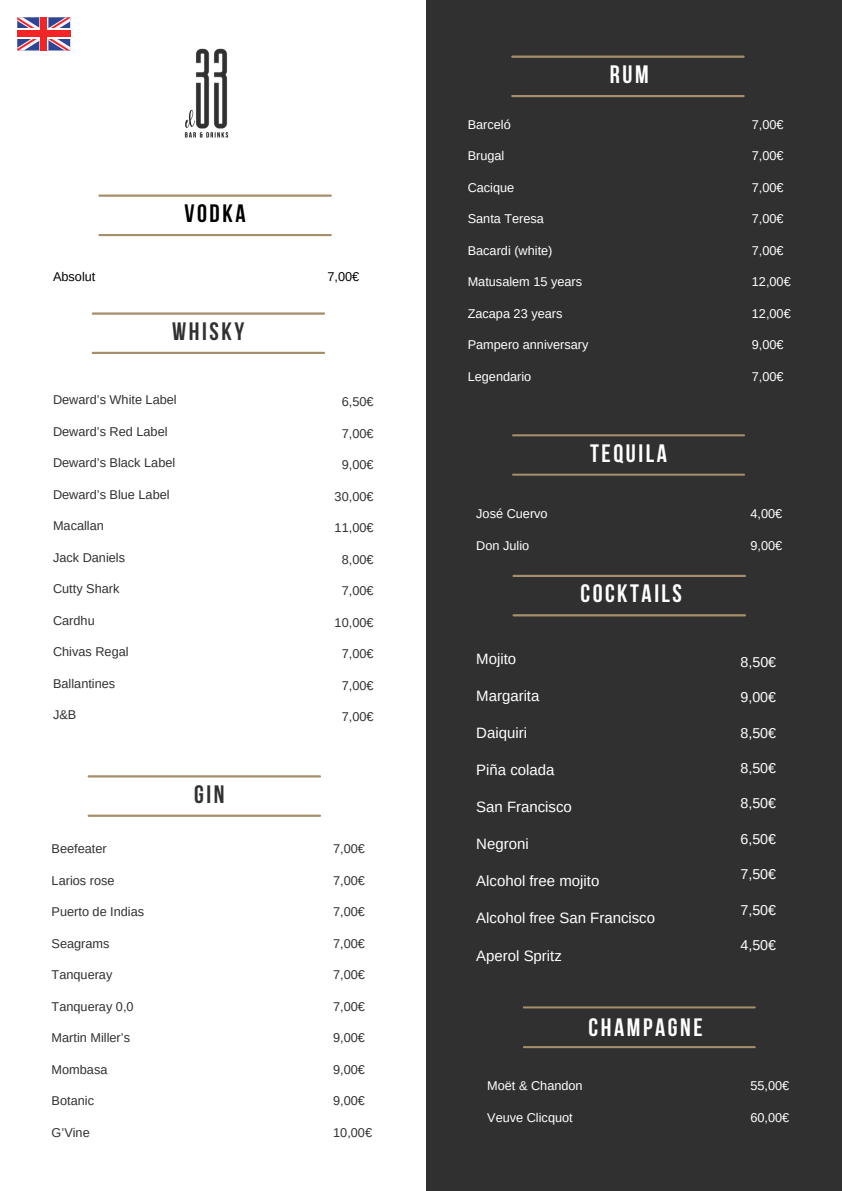
<style>
.page{position:relative;width:842px;height:1191px;background:#fff}
.page>*{position:absolute;margin:0;border:0;box-sizing:border-box;transform-origin:0 0}
.t1{font:700 25.1px "Bebas Neue";letter-spacing:.1em;color:#fff}
.t2{font:700 25.1px "Bebas Neue";letter-spacing:.1em;color:#313131}
.t3{font:700 25.1px "Bebas Neue";letter-spacing:.1em;color:#000}
.t4{font:15px "Arimo";color:#fff}
.t5{font:14.3px "Arimo";color:#fff}
.t6{font:12.7px "Arimo";color:#313131}
.t7{font:12.7px "Arimo";color:#fff}
.t8{font:12.7px "Arimo";color:#000}
</style>
<div class="page">
<div style="left:427px;top:0;width:415px;height:1190px;background:#303030"></div>
<img style="left:184px;top:48px;width:45px;height:90px">
<svg style="left:17px;top:17px;width:53px;height:33px"></svg>
<div style="left:41px;top:17px;width:6px;height:33px;background:#f42525"></div>
<hr style="left:523px;top:1006px;width:233px;height:2px;background:#a68f6b">
<hr style="left:523px;top:1045px;width:233px;height:2px;background:#a68f6b">
<hr style="left:511px;top:55px;width:234px;height:3px;background:#a68f6b">
<hr style="left:511px;top:95px;width:234px;height:2px;background:#a68f6b">
<hr style="left:88px;top:775px;width:233px;height:2px;background:#a68f6b">
<hr style="left:88px;top:814px;width:233px;height:2px;background:#a68f6b">
<hr style="left:92px;top:312px;width:233px;height:3px;background:#a68f6b">
<hr style="left:92px;top:352px;width:233px;height:2px;background:#a68f6b">
<hr style="left:512px;top:434px;width:233px;height:2px;background:#a68f6b">
<hr style="left:512px;top:473px;width:233px;height:2px;background:#a68f6b">
<hr style="left:512px;top:574px;width:234px;height:3px;background:#a68f6b">
<hr style="left:512px;top:614px;width:234px;height:2px;background:#a68f6b">
<hr style="left:98px;top:194px;width:234px;height:3px;background:#a68f6b">
<hr style="left:98px;top:234px;width:234px;height:2px;background:#a68f6b">
<h1 class="t3" style="left:184px;top:203px;width:63px">VODKA</h1>
<p class="t8" style="left:53px;top:269px;width:44px">Absolut</p>
<p class="t8" style="left:328px;top:269px;width:33px">7,00€</p>
<p class="t2" style="left:172px;top:321px;width:74px">WHISKY</p>
<p class="t6" style="left:53px;top:392px;width:125px">Deward’s White Label</p>
<p class="t6" style="left:53px;top:424px;width:116px">Deward’s Red Label</p>
<p class="t6" style="left:53px;top:455px;width:124px">Deward’s Black Label</p>
<p class="t6" style="left:53px;top:487px;width:118px">Deward’s Blue Label</p>
<p class="t6" style="left:53px;top:518px;width:52px">Macallan</p>
<p class="t6" style="left:53px;top:550px;width:74px">Jack Daniels</p>
<p class="t6" style="left:53px;top:581px;width:68px">Cutty Shark</p>
<p class="t6" style="left:53px;top:613px;width:43px">Cardhu</p>
<p class="t6" style="left:53px;top:644px;width:77px">Chivas Regal</p>
<h1 class="t6" style="left:53px;top:676px;width:64px">Ballantines</h1>
<p class="t6" style="left:53px;top:707px;width:25px">J&amp;B</p>
<p class="t6" style="left:52px;top:841px;width:57px">Beefeater</p>
<p class="t6" style="left:52px;top:873px;width:64px">Larios rose</p>
<p class="t6" style="left:52px;top:904px;width:94px">Puerto de Indias</p>
<p class="t6" style="left:52px;top:936px;width:59px">Seagrams</p>
<p class="t6" style="left:52px;top:967px;width:62px">Tanqueray</p>
<p class="t6" style="left:52px;top:999px;width:83px">Tanqueray 0,0</p>
<p class="t6" style="left:52px;top:1030px;width:80px">Martin Miller’s</p>
<p class="t6" style="left:52px;top:1062px;width:57px">Mombasa</p>
<p class="t6" style="left:52px;top:1093px;width:44px">Botanic</p>
<p class="t6" style="left:52px;top:1125px;width:40px">G’Vine</p>
<p class="t2" style="left:194px;top:784px;width:32px">GIN</p>
<p class="t6" style="left:342px;top:394px;width:33px">6,50€</p>
<p class="t6" style="left:342px;top:426px;width:33px">7,00€</p>
<p class="t6" style="left:342px;top:457px;width:33px">9,00€</p>
<p class="t6" style="left:335px;top:489px;width:40px">30,00€</p>
<p class="t6" style="left:335px;top:520px;width:40px">11,00€</p>
<h1 class="t6" style="left:342px;top:552px;width:33px">8,00€</h1>
<p class="t6" style="left:342px;top:583px;width:33px">7,00€</p>
<p class="t6" style="left:335px;top:615px;width:40px">10,00€</p>
<p class="t6" style="left:342px;top:646px;width:33px">7,00€</p>
<p class="t6" style="left:342px;top:678px;width:33px">7,00€</p>
<p class="t6" style="left:342px;top:709px;width:33px">7,00€</p>
<p class="t6" style="left:333px;top:841px;width:33px">7,00€</p>
<p class="t6" style="left:333px;top:873px;width:33px">7,00€</p>
<p class="t6" style="left:333px;top:904px;width:33px">7,00€</p>
<p class="t6" style="left:333px;top:936px;width:33px">7,00€</p>
<p class="t6" style="left:333px;top:967px;width:33px">7,00€</p>
<p class="t6" style="left:333px;top:999px;width:33px">7,00€</p>
<p class="t6" style="left:333px;top:1030px;width:33px">9,00€</p>
<p class="t6" style="left:333px;top:1062px;width:33px">9,00€</p>
<p class="t6" style="left:333px;top:1093px;width:33px">9,00€</p>
<p class="t6" style="left:333px;top:1125px;width:40px">10,00€</p>
<p class="t7" style="left:468px;top:117px;width:45px">Barceló</p>
<p class="t7" style="left:468px;top:149px;width:38px">Brugal</p>
<h1 class="t7" style="left:468px;top:180px;width:48px">Cacique</h1>
<p class="t7" style="left:468px;top:212px;width:78px">Santa Teresa</p>
<p class="t7" style="left:468px;top:243px;width:86px">Bacardi (white)</p>
<p class="t7" style="left:468px;top:275px;width:116px">Matusalem 15 years</p>
<p class="t7" style="left:468px;top:306px;width:96px">Zacapa 23 years</p>
<p class="t7" style="left:468px;top:338px;width:122px">Pampero anniversary</p>
<p class="t7" style="left:468px;top:369px;width:65px">Legendario</p>
<h1 class="t1" style="left:610px;top:64px;width:40px">RUM</h1>
<h1 class="t7" style="left:476px;top:506px;width:73px">José Cuervo</h1>
<h1 class="t7" style="left:476px;top:538px;width:55px">Don Julio</h1>
<p class="t1" style="left:590px;top:443px;width:78px">TEQUILA</p>
<p class="t1" style="left:580px;top:583px;width:103px">COCKTAILS</p>
<h1 class="t4" style="left:476px;top:650px;width:41px">Mojito</h1>
<h1 class="t4" style="left:476px;top:687px;width:65px">Margarita</h1>
<h1 class="t4" style="left:476px;top:724px;width:52px">Daiquiri</h1>
<h1 class="t4" style="left:476px;top:761px;width:80px">Piña colada</h1>
<h1 class="t4" style="left:476px;top:798px;width:97px">San Francisco</h1>
<h1 class="t4" style="left:476px;top:835px;width:54px">Negroni</h1>
<h1 class="t4" style="left:476px;top:872px;width:125px">Alcohol free mojito</h1>
<h1 class="t4" style="left:476px;top:909px;width:180px">Alcohol free San Francisco</h1>
<h1 class="t4" style="left:476px;top:946px;width:87px">Aperol Spritz</h1>
<p class="t1" style="left:589px;top:1016px;width:116px">CHAMPAGNE</p>
<p class="t7" style="left:487px;top:1078px;width:97px">Moët &amp; Chandon</p>
<p class="t7" style="left:487px;top:1109px;width:87px">Veuve Clicquot</p>
<p class="t7" style="left:752px;top:117px;width:33px">7,00€</p>
<p class="t7" style="left:752px;top:149px;width:33px">7,00€</p>
<p class="t7" style="left:752px;top:180px;width:33px">7,00€</p>
<p class="t7" style="left:752px;top:212px;width:33px">7,00€</p>
<p class="t7" style="left:752px;top:243px;width:33px">7,00€</p>
<p class="t7" style="left:752px;top:275px;width:40px">12,00€</p>
<p class="t7" style="left:752px;top:306px;width:40px">12,00€</p>
<p class="t7" style="left:752px;top:338px;width:33px">9,00€</p>
<p class="t7" style="left:752px;top:369px;width:33px">7,00€</p>
<p class="t7" style="left:750px;top:506px;width:33px">4,00€</p>
<p class="t7" style="left:750px;top:538px;width:33px">9,00€</p>
<h2 class="t5" style="left:740px;top:654px;width:37px">8,50€</h2>
<h2 class="t5" style="left:740px;top:689px;width:37px">9,00€</h2>
<h2 class="t5" style="left:740px;top:724px;width:37px">8,50€</h2>
<h2 class="t5" style="left:740px;top:760px;width:37px">8,50€</h2>
<h2 class="t5" style="left:740px;top:795px;width:37px">8,50€</h2>
<h2 class="t5" style="left:740px;top:830px;width:37px">6,50€</h2>
<h2 class="t5" style="left:740px;top:866px;width:37px">7,50€</h2>
<h2 class="t5" style="left:740px;top:901px;width:37px">7,50€</h2>
<h2 class="t5" style="left:740px;top:936px;width:37px">4,50€</h2>
<h2 class="t7" style="left:750px;top:1078px;width:40px">55,00€</h2>
<h2 class="t7" style="left:750px;top:1109px;width:40px">60,00€</h2>
</div>
